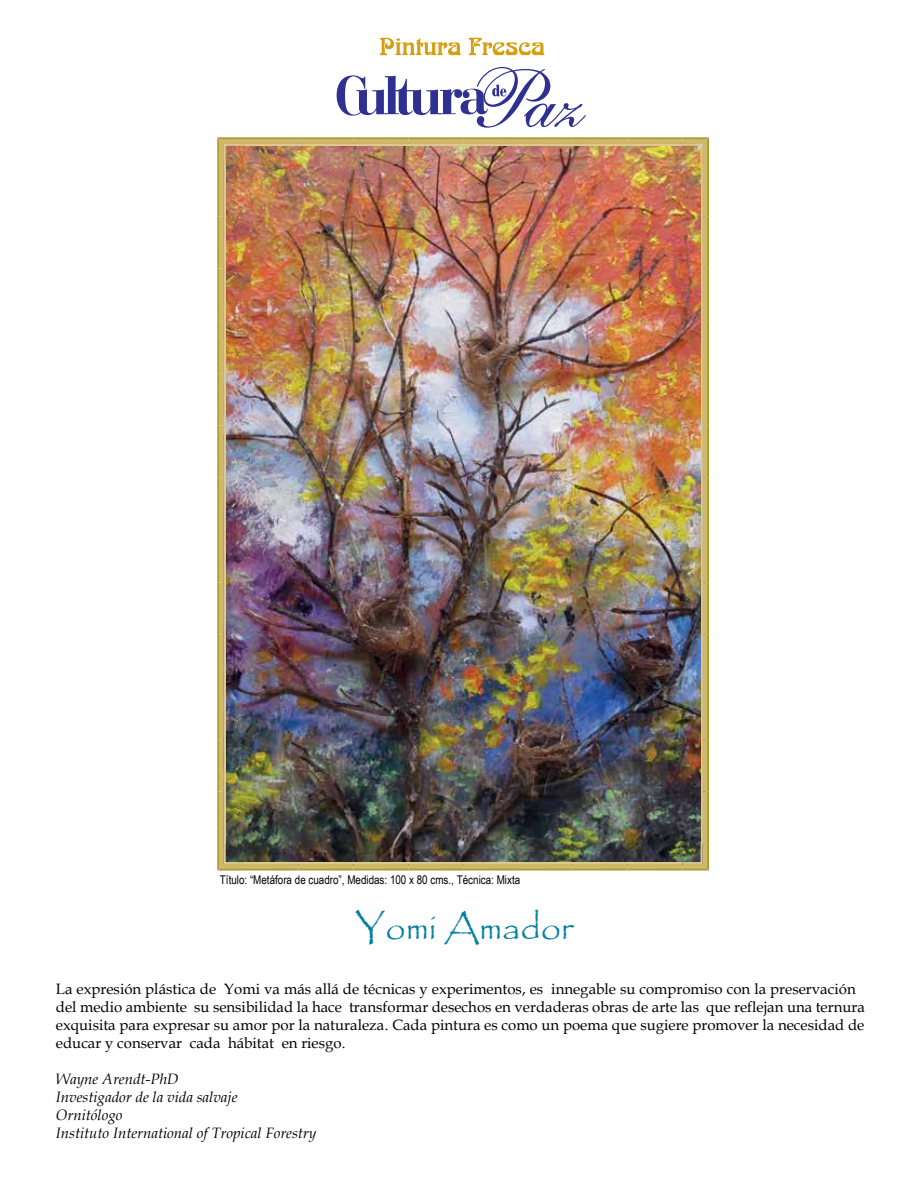
<style>
.page{position:relative;width:918px;height:1188px;background:#fff}
.page>*{position:absolute;margin:0;border:0;box-sizing:border-box;transform-origin:0 0}
.t1{font:36px "Papyrus";color:#007f9f}
.t2{font:15px/18px "Book Antiqua";color:#000}
.t3{font:italic 15px/18px "Book Antiqua";color:#000}
.t4{font:12px "Arial Narrow";color:#000}
</style>
<div class="page">
<svg style="left:337px;top:67px;width:249px;height:61px"></svg>
<svg style="left:380px;top:38px;width:81px;height:17px"></svg>
<svg style="left:468px;top:38px;width:77px;height:17px"></svg>
<img style="left:217px;top:137px;width:492px;height:734px">
<p class="t4" style="left:220px;top:871px;width:302px">Título: “Metáfora de cuadro”, Medidas: 100 x 80 cms., Técnica: Mixta</p>
<h1 class="t1" style="left:355px;top:906px;width:219px">Yomi Amador</h1>
<p class="t2" style="left:56px;top:979px;width:811px">La expresión plástica de Yomi va más allá de técnicas y experimentos, es innegable su compromiso con la preservación del medio ambiente su sensibilidad la hace transformar desechos en verdaderas obras de arte las que reflejan una ternura exquisita para expresar su amor por la naturaleza. Cada pintura es como un poema que sugiere promover la necesidad de educar y conservar cada hábitat en riesgo.</p>
<p class="t3" style="left:56px;top:1069px;width:262px">Wayne Arendt-PhD<br>Investigador de la vida salvaje<br>Ornitólogo<br>Instituto International of Tropical Forestry</p>
</div>
